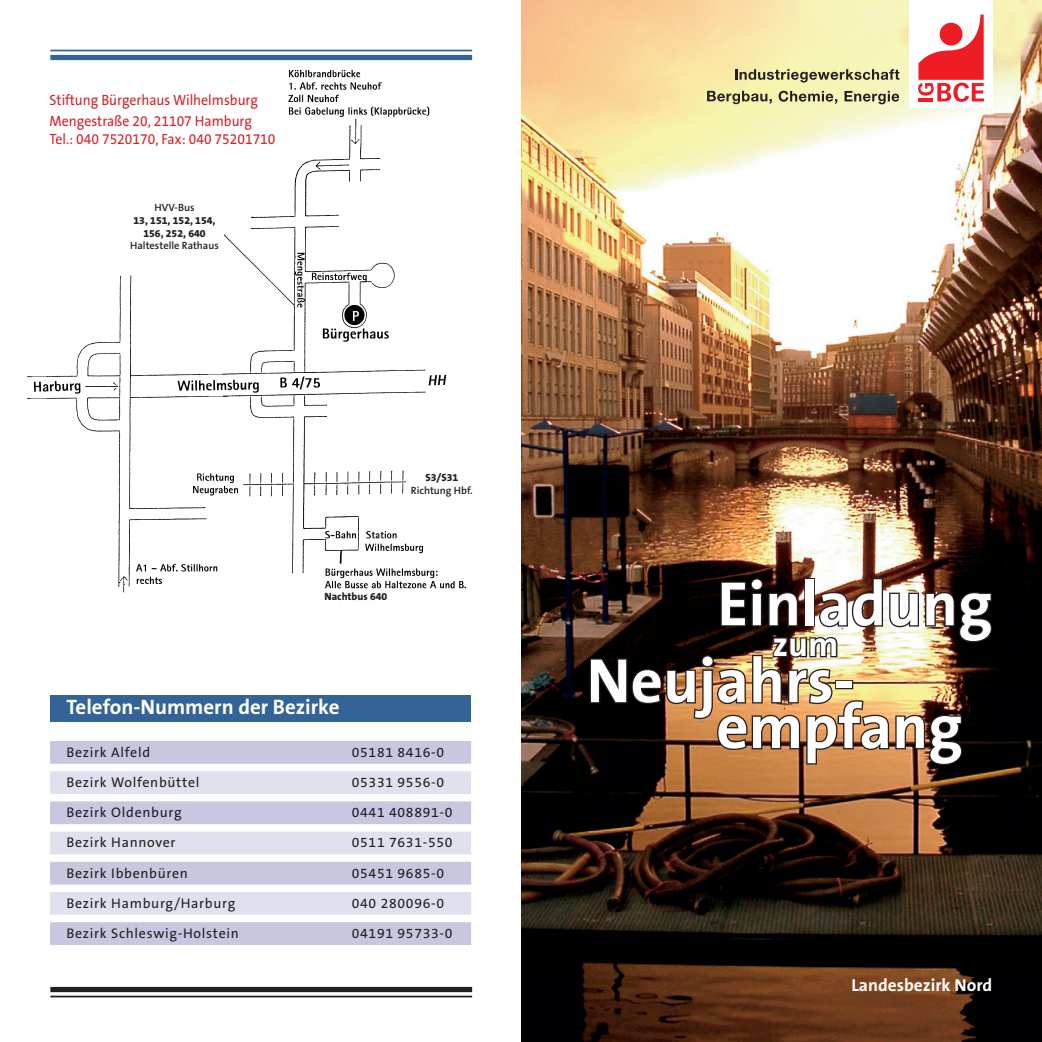
<style>
.page{position:relative;width:1042px;height:1042px;background:#fff}
.page>*{position:absolute;margin:0;border:0;box-sizing:border-box;transform-origin:0 0}
.t1{font:700 63px/45.9px "The Sans B7";color:#fff}
.t2{font:700 35px "The Sans B7";color:#fff}
.t3{font:700 21px "The Sans B7";color:#fff}
.t4{font:700 17.5px "The Sans B7";color:#fff}
.t5{font:14.88px/20.7px "The Sans B5 Plain";color:#d1232a;scale:.93 1}
.t6{font:14px "The Sans B5 Plain";letter-spacing:.05em;color:#231f20}
.t7{font:800 10.5px/12.6px "The Sans B8";color:#231f20;text-align:center}
.t8{font:600 10.5px "The Sans B6";color:#231f20}
</style>
<div class="page">
<div style="left:50px;top:694px;width:420px;height:27px;background:#336397"></div>
<div style="left:50px;top:741px;width:421px;height:23px;background:#c7c7e0"></div>
<div style="left:50px;top:771px;width:421px;height:23px;background:#e0e1ee"></div>
<div style="left:50px;top:801px;width:421px;height:23px;background:#c7c7e0"></div>
<div style="left:50px;top:831px;width:421px;height:23px;background:#e0e1ee"></div>
<div style="left:50px;top:862px;width:421px;height:22px;background:#c7c7e0"></div>
<div style="left:50px;top:892px;width:421px;height:23px;background:#e0e1ee"></div>
<div style="left:50px;top:922px;width:421px;height:23px;background:#c7c7e0"></div>
<img style="left:28px;top:69px;width:438px;height:524px">
<hr style="left:50px;top:50px;width:422px;height:1px;background:#336397">
<div style="left:50px;top:55px;width:422px;height:5px;background:#336397"></div>
<div style="left:50px;top:987px;width:422px;height:5px;background:#231f20"></div>
<hr style="left:50px;top:995px;width:422px;height:2px;background:#231f20">
<img style="left:521px;top:0;width:521px;height:1042px">
<div style="left:909px;top:0;width:83px;height:107px;background:#fff"></div>
<svg style="left:918px;top:15px;width:66px;height:87px"></svg>
<div style="left:939px;top:23px;width:23px;height:23px;background:#ee1d23;border-radius:50%"></div>
<svg style="left:735px;top:69px;width:164px;height:14px;background:#b3b084"></svg>
<svg style="left:707px;top:91px;width:65px;height:13px"></svg>
<svg style="left:778px;top:91px;width:59px;height:13px"></svg>
<svg style="left:844px;top:91px;width:55px;height:13px"></svg>
<img style="left:588px;top:576px;width:405px;height:190px">
<div style="left:126px;top:203px;width:97px;height:49px;background:#fff"></div>
<div style="left:406px;top:466px;width:72px;height:35px;background:#fff"></div>
<div style="left:324px;top:592px;width:72px;height:13px;background:#fff"></div>
<p class="t5" style="left:50px;top:91px;width:225px">Stiftung Bürgerhaus Wilhelmsburg<br>Mengestraße 20, 21107 Hamburg</p>
<p class="t5" style="left:50px;top:129px;width:244px">Tel.: 040 7520170, Fax: 040 75201710</p>
<p class="t8" style="left:155px;top:202px;width:41px">HVV-Bus</p>
<p class="t7" style="left:133px;top:214px;width:84px">13, 151, 152, 154,<br>156, 252, 640</p>
<p class="t8" style="left:130px;top:240px;width:90px">Haltestelle Rathaus</p>
<p class="t7" style="left:425px;top:472px;width:34px">S3/S31</p>
<p class="t8" style="left:411px;top:485px;width:63px">Richtung Hbf.</p>
<p class="t7" style="left:324px;top:590px;width:64px">Nachtbus 640</p>
<h3 class="t3" style="left:66px;top:696px;width:275px">Telefon-Nummern der Bezirke</h3>
<p class="t6" style="left:66px;top:745px;width:85px">Bezirk Alfeld</p>
<p class="t6" style="left:352px;top:745px;width:94px">05181 8416-0</p>
<p class="t6" style="left:66px;top:775px;width:135px">Bezirk Wolfenbüttel</p>
<p class="t6" style="left:352px;top:775px;width:94px">05331 9556-0</p>
<p class="t6" style="left:66px;top:805px;width:117px">Bezirk Oldenburg</p>
<p class="t6" style="left:352px;top:805px;width:102px">0441 408891-0</p>
<p class="t6" style="left:66px;top:835px;width:111px">Bezirk Hannover</p>
<p class="t6" style="left:352px;top:835px;width:102px">0511 7631-550</p>
<p class="t6" style="left:66px;top:865px;width:123px">Bezirk Ibbenbüren</p>
<p class="t6" style="left:352px;top:865px;width:94px">05451 9685-0</p>
<p class="t6" style="left:66px;top:896px;width:170px">Bezirk Hamburg/Harburg</p>
<p class="t6" style="left:352px;top:896px;width:94px">040 280096-0</p>
<p class="t6" style="left:66px;top:926px;width:174px">Bezirk Schleswig-Holstein</p>
<p class="t6" style="left:352px;top:926px;width:102px">04191 95733-0</p>
<h1 class="t1" style="left:717px;top:583px;width:276px">Einladung</h1>
<h2 class="t2" style="left:772px;top:626px;width:68px">zum</h2>
<h1 class="t1" style="left:716px;top:660px;width:248px;text-indent:-130px">Neujahrs&shy;empfang</h1>
<p class="t4" style="left:851px;top:976px;width:142px">Landesbezirk Nord</p>
</div>
